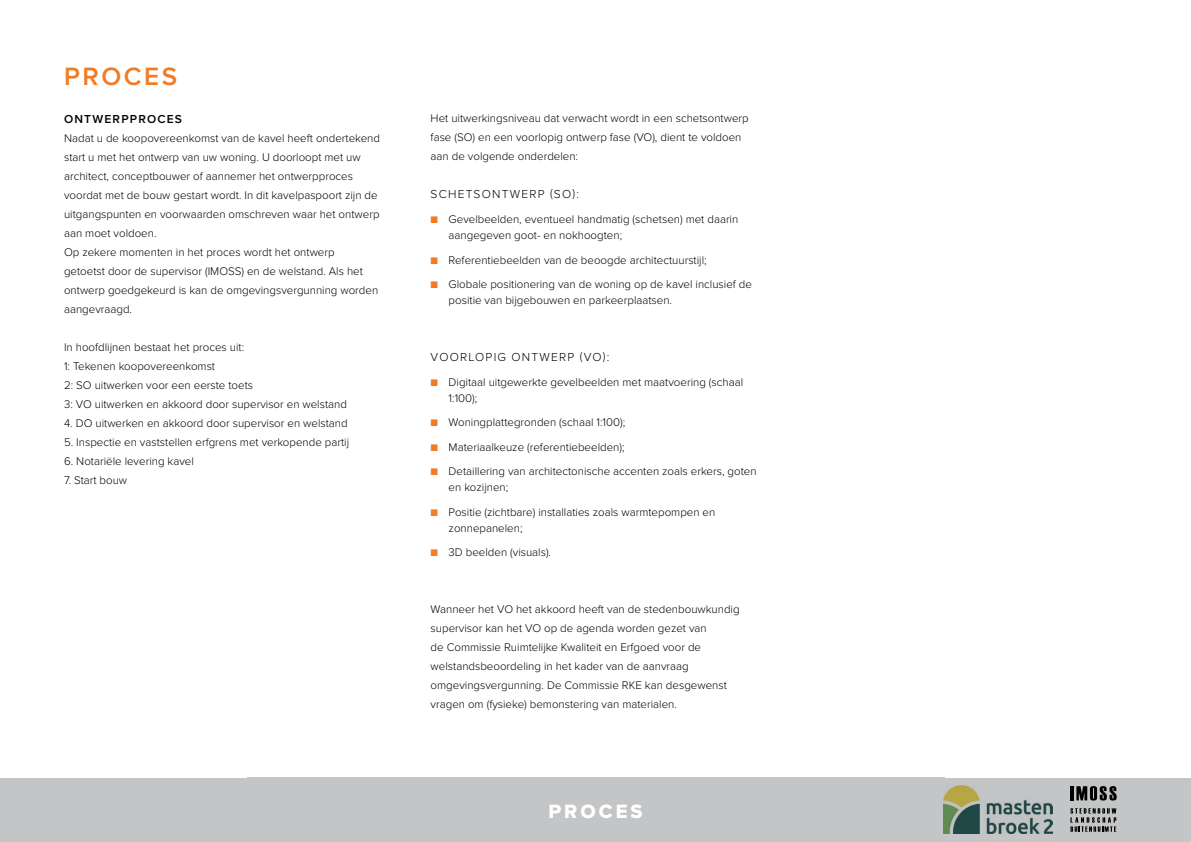
<style>
.page{position:relative;width:1191px;height:842px;background:#fff}
.page>*{position:absolute;margin:0;border:0;box-sizing:border-box;transform-origin:0 0}
.t1{font:600 26px "Proxima Nova";letter-spacing:.1em;color:#f27b23}
.t2{font:20px "Proxima Nova Extrabld";letter-spacing:.15em;color:#fff}
.t3{font:300 12px "Proxima Nova";letter-spacing:.1em;color:#000}
.t4{font:600 12px "Proxima Nova";letter-spacing:.1em;color:#000}
.t5{font:300 11.5px/19px "Proxima Nova";color:#000}
.s1{color:#f27b23}
</style>
<div class="page">
<div style="left:0;top:778px;width:1191px;height:64px;background:#c3c5c6"></div>
<img style="left:944px;top:786px;width:108px;height:47px">
<hr style="left:1070px;top:786px;width:3px;height:14px;background:#000">
<svg style="left:1076px;top:786px;width:40px;height:14px"></svg>
<svg style="left:1070px;top:808px;width:46px;height:24px"></svg>
<h1 class="t1" style="left:64px;top:57px;width:115px">PROCES</h1>
<p class="t4" style="left:64px;top:110px;width:119px">ONTWERPPROCES</p>
<p class="t5" style="left:64px;top:128px;width:317px">Nadat u de koopovereenkomst van de kavel heeft ondertekend start u met het ontwerp van uw woning. U doorloopt met uw architect, conceptbouwer of aannemer het ontwerpproces voordat met de bouw gestart wordt. In dit kavelpaspoort zijn de uitgangspunten en voorwaarden omschreven waar het ontwerp aan moet voldoen.<br>Op zekere momenten in het proces wordt het ontwerp<br>getoetst door de supervisor (IMOSS) en de welstand. Als het ontwerp goedgekeurd is kan de omgevingsvergunning worden aangevraagd.</p>
<p class="t5" style="left:64px;top:337px;width:284px">In hoofdlijnen bestaat het proces uit:<br>1: Tekenen koopovereenkomst<br>2: SO uitwerken voor een eerste toets<br>3: VO uitwerken en akkoord door supervisor en welstand</p>
<p class="t5" style="left:64px;top:413px;width:285px">4. DO uitwerken en akkoord door supervisor en welstand</p>
<p class="t5" style="left:64px;top:432px;width:286px">5. Inspectie en vaststellen erfgrens met verkopende partij</p>
<p class="t5" style="left:64px;top:451px;width:131px">6. Notariële levering kavel</p>
<p class="t5" style="left:64px;top:470px;width:65px">7. Start bouw</p>
<p class="t5" style="left:430px;top:108px;width:320px">Het uitwerkingsniveau dat verwacht wordt in een schetsontwerp fase (SO) en een voorlopig ontwerp fase (VO), dient te voldoen aan de volgende onderdelen:</p>
<p class="t3" style="left:430px;top:186px;width:150px">SCHETSONTWERP (SO):</p>
<p class="t5" style="left:448px;top:211px;width:291px;line-height:16px;text-indent:-18px"><span class="s1">■</span> Gevelbeelden, eventueel handmatig (schetsen) met daarin aangegeven goot- en nokhoogten;</p>
<p class="t5" style="left:430px;top:250px;width:277px"><span class="s1">■</span> Referentiebeelden van de beoogde architectuurstijl;</p>
<p class="t5" style="left:448px;top:276px;width:305px;line-height:16px;text-indent:-18px"><span class="s1">■</span> Globale positionering van de woning op de kavel inclusief de positie van bijgebouwen en parkeerplaatsen.</p>
<p class="t3" style="left:430px;top:348px;width:180px">VOORLOPIG ONTWERP (VO):</p>
<p class="t5" style="left:448px;top:373px;width:296px;line-height:16px;text-indent:-18px"><span class="s1">■</span> Digitaal uitgewerkte gevelbeelden met maatvoering (schaal<br>1:100);</p>
<p class="t5" style="left:430px;top:412px;width:196px"><span class="s1">■</span> Woningplattegronden (schaal 1:100);</p>
<p class="t5" style="left:430px;top:437px;width:195px"><span class="s1">■</span> Materiaalkeuze (referentiebeelden);</p>
<p class="t5" style="left:448px;top:463px;width:309px;line-height:16px;text-indent:-18px"><span class="s1">■</span> Detaillering van architectonische accenten zoals erkers, goten en kozijnen;</p>
<p class="t5" style="left:448px;top:503px;width:268px;line-height:16px;text-indent:-18px"><span class="s1">■</span> Positie (zichtbare) installaties zoals warmtepompen en zonnepanelen;</p>
<p class="t5" style="left:430px;top:542px;width:122px"><span class="s1">■</span> 3D beelden (visuals).</p>
<p class="t5" style="left:430px;top:599px;width:310px">Wanneer het VO het akkoord heeft van de stedenbouwkundig supervisor kan het VO op de agenda worden gezet van<br>de Commissie Ruimtelijke Kwaliteit en Erfgoed voor de welstandsbeoordeling in het kader van de aanvraag omgevingsvergunning. De Commissie RKE kan desgewenst vragen om (fysieke) bemonstering van materialen.</p>
<h2 class="t2" style="left:548px;top:796px;width:96px">PROCES</h2>
</div>
